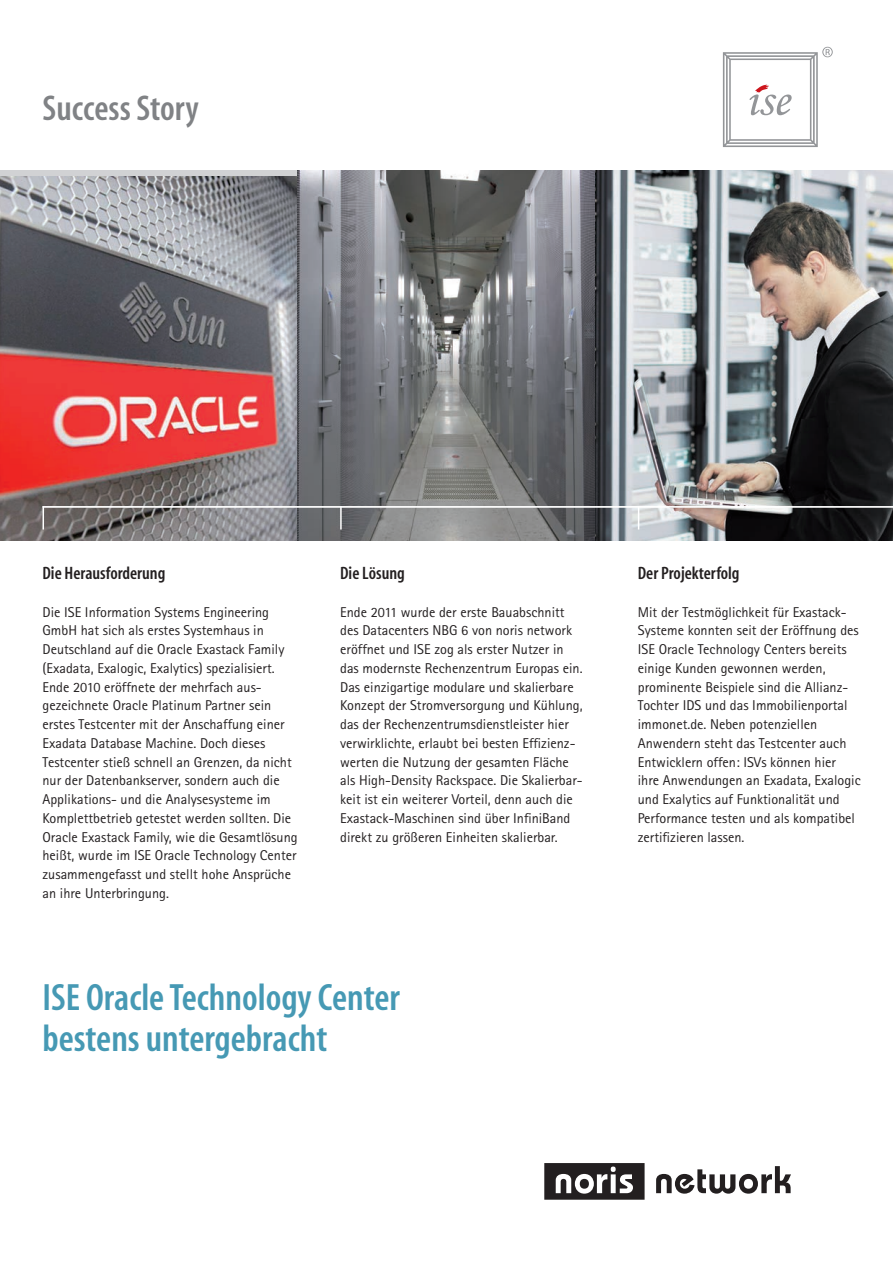
<style>
.page{position:relative;width:893px;height:1263px;background:#fff}
.page>*{position:absolute;margin:0;border:0;box-sizing:border-box;transform-origin:0 0}
.t1{font:600 condensed 38.25px/40.5px "Myriad";color:#4699b4}
.t2{font:600 condensed 36px "Myriad";color:#808285}
.t3{font:600 condensed 18px "Myriad";color:#231f20}
.t4{font:14.25px/18.8px "Agfa Rotis Sans Serif";color:#231f20}
</style>
<div class="page">
<svg style="left:656px;top:1166px;width:135px;height:27px"></svg>
<svg style="left:544px;top:1163px;width:101px;height:37px"></svg>
<img style="left:0;top:176px;width:298px;height:364px">
<img style="left:298px;top:170px;width:297px;height:370px">
<svg style="left:595px;top:170px;width:298px;height:370px;background:#7f8283"></svg>
<svg style="left:723px;top:47px;width:110px;height:100px"></svg>
<hr style="left:43px;top:506px;width:850px;height:2px;background:#fff">
<svg style="left:43px;top:508px;width:1px;height:21px"></svg>
<hr style="left:340px;top:506px;width:2px;height:23px;background:#fff">
<svg style="left:638px;top:508px;width:1px;height:21px"></svg>
<h2 class="t2" style="left:43px;top:90px;width:158px">Success Story</h2>
<p class="t3" style="left:43px;top:564px;width:124px">Die Herausforderung</p>
<p class="t3" style="left:340px;top:564px;width:66px">Die Lösung</p>
<p class="t3" style="left:638px;top:564px;width:103px">Der Projekterfolg</p>
<p class="t4" style="left:43px;top:602px;width:257px">Die ISE Information Systems Engineering GmbH hat sich als erstes Systemhaus in Deutschland auf die Oracle Exastack Family (Exadata, Exalogic, Exalytics) spezialisiert.<br>Ende 2010 eröffnete der mehrfach aus&shy;gezeichnete Oracle Platinum Partner sein erstes Testcenter mit der Anschaffung einer Exadata Database Machine. Doch dieses Testcenter stieß schnell an Grenzen, da nicht nur der Datenbankserver, sondern auch die Applikations- und die Analysesysteme im Komplettbetrieb getestet werden sollten. Die Oracle Exastack Family, wie die Gesamtlösung heißt, wurde im ISE Oracle Technology Center zusammengefasst und stellt hohe Ansprüche an ihre Unterbringung.</p>
<p class="t4" style="left:340px;top:602px;width:244px">Ende 2011 wurde der erste Bauabschnitt des Datacenters NBG 6 von noris network eröffnet und ISE zog als erster Nutzer in das modernste Rechenzentrum Europas ein.<br>Das einzigartige modulare und skalierbare Konzept der Stromversorgung und Kühlung, das der Rechenzentrumsdienstleister hier verwirklichte, erlaubt bei besten Effizienz&shy;werten die Nutzung der gesamten Fläche als High-Density Rackspace. Die Skalierbar&shy;keit ist ein weiterer Vorteil, denn auch die Exastack-Maschinen sind über InfiniBand direkt zu größeren Einheiten skalierbar.</p>
<h1 class="t1" style="left:43px;top:979px;width:359px">ISE Oracle Technology Center bestens untergebracht</h1>
<p class="t4" style="left:638px;top:602px;width:224px">Mit der Testmöglichkeit für Exastack-Systeme konnten seit der Eröffnung des ISE Oracle Technology Centers bereits einige Kunden gewonnen werden, prominente Beispiele sind die Allianz-Tochter IDS und das Immobilien portal immonet.de. Neben potenziellen Anwendern steht das Testcenter auch Entwicklern offen: ISVs können hier ihre Anwendungen an Exadata, Exalogic und Exalytics auf Funktionalität und Performance testen und als kompatibel zertifizieren lassen.</p>
</div>
